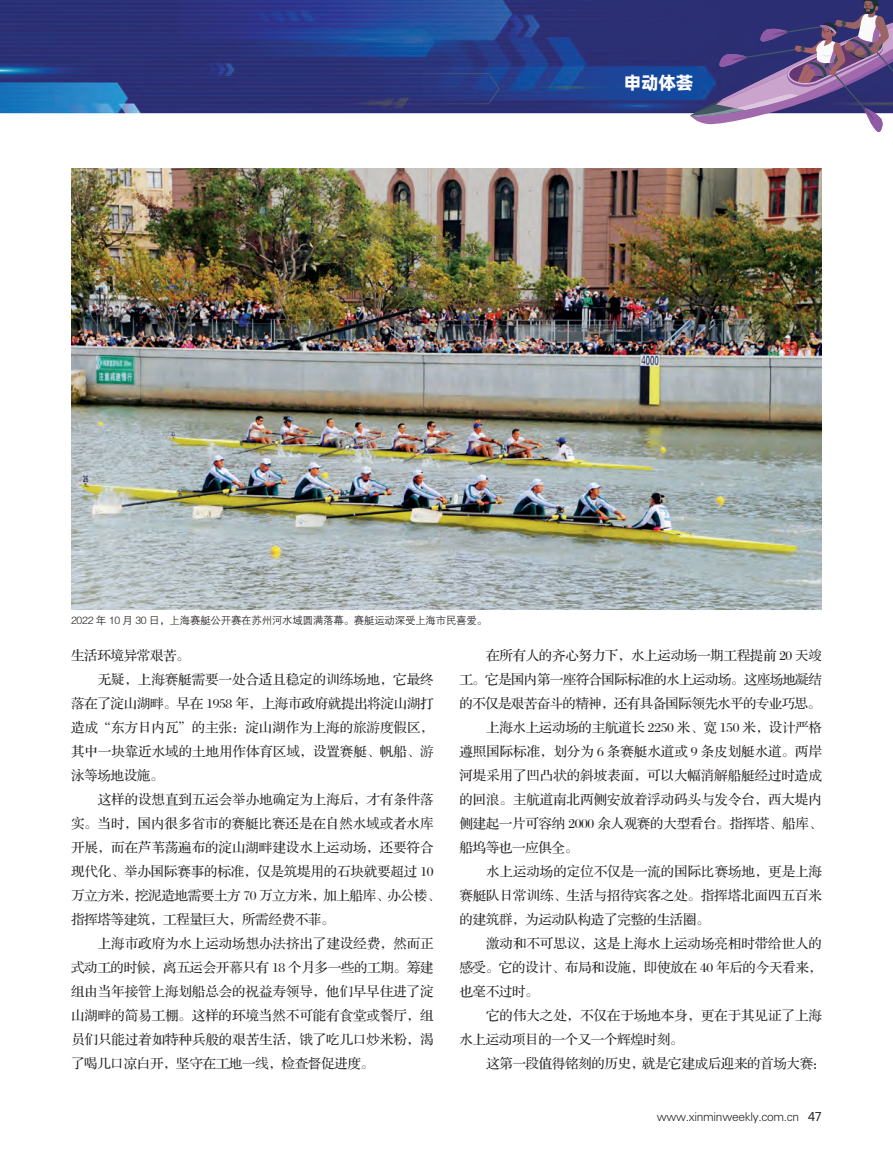
<style>
.page{position:relative;width:893px;height:1157px;background:#fff}
.page>*{position:absolute;margin:0;border:0;box-sizing:border-box;transform-origin:0 0}
.t1{font:18px "Alibaba Pu Hui Ti 2 105 Heavy";color:#fff}
.t2{font:13.5px "FZS3 JW GB1 0";letter-spacing:-.005em;color:#231f20}
.t3{font:13.5px "FZS3 JW GB1 0";letter-spacing:-.025em;color:#231f20}
.t4{font:13.5px "FZS3 JW GB1 0";letter-spacing:-.04em;color:#231f20}
.t5{font:13.5px "FZS3 JW GB1 0";letter-spacing:-.045em;color:#231f20}
.t6{font:12px "FZXH1 JW GB1 0";letter-spacing:-.025em;color:#231f20}
.t7{font:10.5px "FZZDXJW GB1 0";letter-spacing:-.025em;color:#231f20}
.s1{font-family:"Microsoft Ya Hei"}
</style>
<div class="page">
<img style="left:0;top:0;width:690px;height:114px">
<svg style="left:690px;top:0;width:203px;height:132px;background:#6c6194"></svg>
<img style="left:71px;top:168px;width:751px;height:442px">
<h1 class="t1" style="left:624px;top:68px;width:71px">申动体荟</h1>
<p class="t7" style="left:71px;top:615px;width:418px">2022 年 10 月 30 日，上海赛艇公开赛在苏州河水域圆满落幕。赛艇运动深受上海市民喜爱。</p>
<p class="t3" style="left:71px;top:648px;width:120px">生活环境异常艰苦。</p>
<p class="t2" style="left:98px;top:672px;width:337px">无疑，上海赛艇需要一处合适且稳定的训练场地，它最终</p>
<p class="t2" style="left:71px;top:696px;width:364px">落在了淀山湖畔。早在 1958 年，上海市政府就提出将淀山湖打</p>
<p class="t2" style="left:71px;top:720px;width:364px">造成“东方日内瓦”的主张：淀山湖作为上海的旅游度假区，</p>
<p class="t2" style="left:71px;top:744px;width:364px">其中一块靠近水域的土地用作体育区域，设置赛艇、帆船、游</p>
<p class="t2" style="left:71px;top:768px;width:94px">泳等场地设施。</p>
<p class="t2" style="left:98px;top:792px;width:337px">这样的设想直到五运会举办地确定为上海后，才有条件落</p>
<p class="t2" style="left:71px;top:816px;width:364px">实。当时，国内很多省市的赛艇比赛还是在自然水域或者水库</p>
<p class="t2" style="left:71px;top:840px;width:364px">开展，而在芦苇荡遍布的淀山湖畔建设水上运动场，还要符合</p>
<p class="t2" style="left:71px;top:864px;width:364px">现代化、举办国际赛事的标准，仅是筑堤用的石块就要超过 10</p>
<p class="t3" style="left:71px;top:888px;width:371px">万立方米，挖泥造地需要土方 70 万立方米，加上船库、办公楼、</p>
<p class="t3" style="left:71px;top:912px;width:265px">指挥塔等建筑，工程量巨大，所需经费不菲。</p>
<p class="t2" style="left:98px;top:936px;width:337px">上海市政府为水上运动场想办法挤出了建设经费，然而正</p>
<p class="t3" style="left:71px;top:960px;width:364px">式动工的时候，离五运会开幕只有 18 个月多一些的工期。筹建</p>
<p class="t2" style="left:71px;top:984px;width:364px">组由当年接管上海划船总会的祝益寿领导，他们早早住进了淀</p>
<p class="t2" style="left:71px;top:1008px;width:364px">山湖畔的简易工棚。这样的环境当然不可能有食堂或餐厅，组</p>
<p class="t2" style="left:71px;top:1032px;width:364px">员们只能过着如特种兵般的艰苦生活，饿了吃几口炒米粉，渴</p>
<p class="t3" style="left:71px;top:1056px;width:305px">了喝几口凉白开，坚守在工地一线，检查督促进度。</p>
<p class="t2" style="left:486px;top:648px;width:337px">在所有人的齐心努力下，水上运动场一期工程提前 20 天竣</p>
<p class="t4" style="left:459px;top:672px;width:364px">工。它是国内第一座符合国际标准的水上运动场。这座场地凝结</p>
<p class="t5" style="left:459px;top:696px;width:363px">的不仅是艰苦奋斗的精神，还有具备国际领先水平的专业巧思。</p>
<p class="t2" style="left:486px;top:720px;width:337px">上海水上运动场的主航道长 2250 米、宽 150 米，设计严格</p>
<p class="t2" style="left:459px;top:744px;width:364px">遵照国际标准，划分为 6 条赛艇水道或 9 条皮划艇水道。两岸</p>
<p class="t2" style="left:459px;top:768px;width:364px">河堤采用了凹凸状的斜坡表面，可以大幅消解船艇经过时造成</p>
<p class="t2" style="left:459px;top:792px;width:364px">的回浪。主航道南北两侧安放着浮动码头与发令台，西大堤内</p>
<p class="t2" style="left:459px;top:816px;width:364px">侧建起一片可容纳 2000 余人观赛的大型看台。指挥塔、船库、</p>
<p class="t3" style="left:459px;top:840px;width:120px">船坞等也一应俱全。</p>
<p class="t2" style="left:486px;top:864px;width:337px">水上运动场的定位不仅是一流的国际比赛场地，更是上海</p>
<p class="t2" style="left:459px;top:888px;width:364px">赛艇队日常训练、生活与招待宾客之处。指挥塔北面四五百米</p>
<p class="t3" style="left:459px;top:912px;width:252px">的建筑群，为运动队构造了完整的生活圈。</p>
<p class="t2" style="left:486px;top:936px;width:337px">激动和不可思议，这是上海水上运动场亮相时带给世人的</p>
<p class="t3" style="left:459px;top:960px;width:364px">感受。它的设计、布局和设施，即使放在 40 年后的今天看来，</p>
<p class="t2" style="left:459px;top:984px;width:81px">也毫不过时。</p>
<p class="t2" style="left:486px;top:1008px;width:337px">它的伟大之处，不仅在于场地本身，更在于其见证了上海</p>
<p class="t3" style="left:459px;top:1032px;width:226px">水上运动项目的一个又一个辉煌时刻。</p>
<p class="t3" style="left:486px;top:1056px;width:341px">这第一段值得铭刻的历史，就是它建成后迎来的首场大赛：</p>
<p class="t6" style="left:657px;top:1109px;width:167px">www.xinminweekly.com.cn <span class="s1">47</span></p>
</div>
